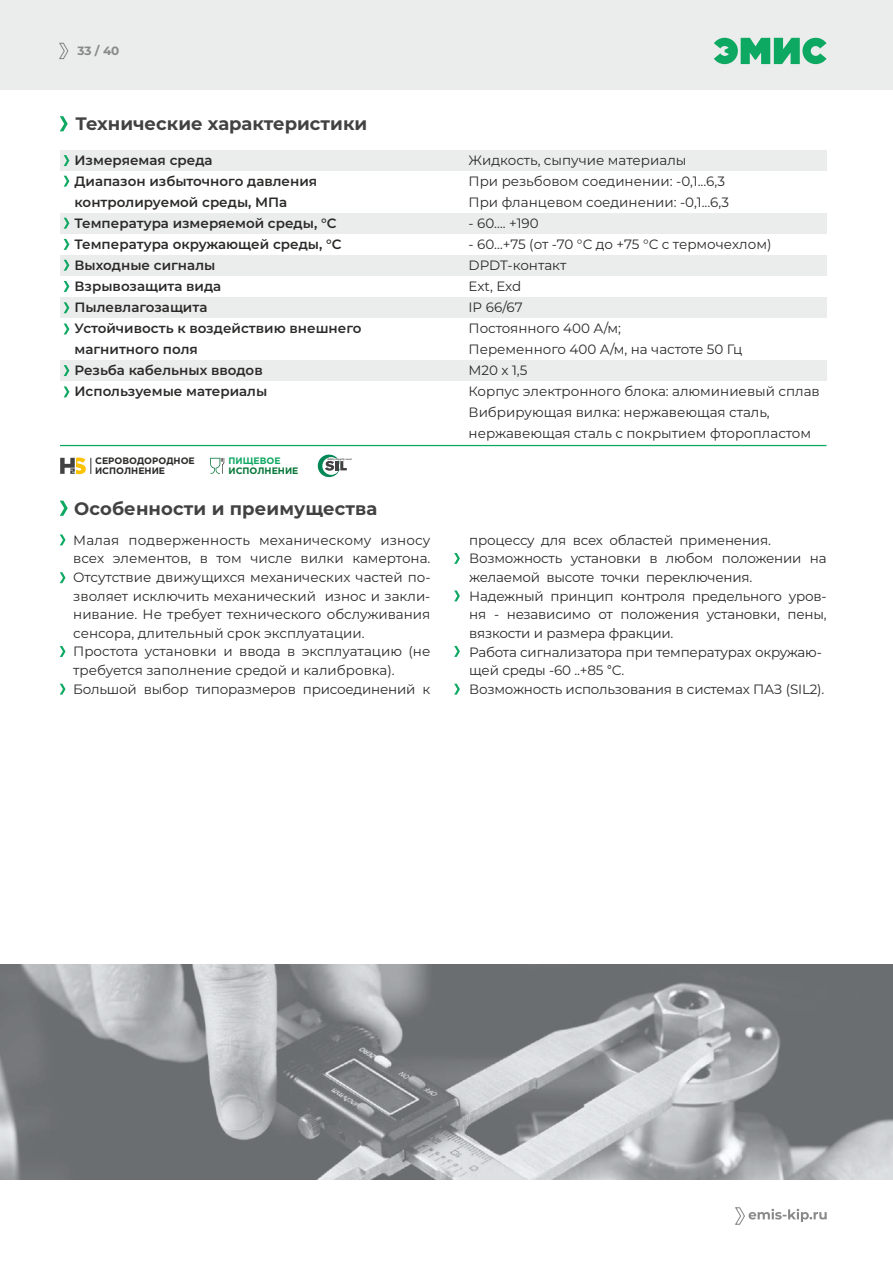
<style>
.page{position:relative;width:893px;height:1263px;background:#fff}
.page>*{position:absolute;margin:0;border:0;box-sizing:border-box;transform-origin:0 0}
.t1{font:700 18px "Montserrat";color:#434242}
.t2{font:13.5px/18.6px "Montserrat";letter-spacing:-.01em;color:#2b2a29}
.t3{font:600 13.5px/21px "Montserrat";color:#2b2a29}
.t4{font:700 12px "Montserrat";color:#898989}
.t5{font:9.3px/9.4px "Gotham Pro";color:#2b2a29}
.t6{font:9.3px "Gotham Pro";color:#057637}
.t7{font:9.3px "Gotham Pro";color:#0da861}
.t8{font:700 2.4px "Arial";color:#434242}
.s1{font-family:"Arial"}
</style>
<div class="page">
<div style="left:0;top:0;width:893px;height:90px;background:#ebecec"></div>
<svg style="left:59px;top:42px;width:10px;height:18px"></svg>
<div style="left:60px;top:150px;width:766px;height:21px;background:#ebecec"></div>
<div style="left:60px;top:213px;width:766px;height:21px;background:#ebecec"></div>
<div style="left:60px;top:255px;width:766px;height:21px;background:#ebecec"></div>
<div style="left:60px;top:360px;width:766px;height:21px;background:#ebecec"></div>
<div style="left:60px;top:297px;width:766px;height:21px;background:#ebecec"></div>
<svg style="left:64px;top:155px;width:5px;height:11px"></svg>
<hr style="left:60px;top:445px;width:766px;height:1px;background:#0da861">
<svg style="left:64px;top:176px;width:5px;height:11px"></svg>
<svg style="left:64px;top:218px;width:5px;height:11px"></svg>
<svg style="left:64px;top:239px;width:5px;height:11px"></svg>
<svg style="left:64px;top:260px;width:5px;height:11px"></svg>
<svg style="left:64px;top:281px;width:5px;height:11px"></svg>
<svg style="left:64px;top:386px;width:5px;height:11px"></svg>
<svg style="left:64px;top:365px;width:5px;height:11px"></svg>
<svg style="left:64px;top:324px;width:5px;height:10px"></svg>
<img style="left:0;top:965px;width:893px;height:214px">
<svg style="left:64px;top:302px;width:5px;height:11px"></svg>
<svg style="left:60px;top:534px;width:5px;height:11px"></svg>
<svg style="left:60px;top:572px;width:5px;height:11px"></svg>
<svg style="left:60px;top:646px;width:5px;height:11px"></svg>
<svg style="left:454px;top:553px;width:6px;height:11px"></svg>
<svg style="left:454px;top:590px;width:6px;height:11px"></svg>
<svg style="left:454px;top:646px;width:6px;height:11px"></svg>
<svg style="left:318px;top:455px;width:29px;height:22px"></svg>
<svg style="left:60px;top:457px;width:31px;height:17px"></svg>
<svg style="left:210px;top:458px;width:14px;height:16px"></svg>
<svg style="left:60px;top:684px;width:5px;height:11px"></svg>
<svg style="left:454px;top:684px;width:6px;height:11px"></svg>
<svg style="left:735px;top:1207px;width:92px;height:18px"></svg>
<svg style="left:60px;top:116px;width:8px;height:15px"></svg>
<svg style="left:60px;top:501px;width:8px;height:15px"></svg>
<svg style="left:714px;top:38px;width:112px;height:26px"></svg>
<p class="t4" style="left:77px;top:44px;width:44px">33 / 40</p>
<h1 class="t1" style="left:76px;top:113px;width:293px">Технические характеристики</h1>
<p class="t3" style="left:75px;top:150px;width:288px">Измеряемая среда<br>Диапазон избыточного давления контролируемой среды, МПа<br>Температура измеряемой среды, °C<br>Температура окружающей среды, °C<br>Выходные сигналы<br>Взрывозащита вида<br>Пылевлагозащита<br>Устойчивость к воздействию внешнего магнитного поля<br>Резьба кабельных вводов<br>Используемые материалы</p>
<p class="t2" style="left:469px;top:150px;width:262px;line-height:21px">Жидкость, сыпучие материалы<br>При резьбовом соединении: -0,1...6,3<br>При фланцевом соединении: -0,1...6,3</p>
<p class="t2" style="left:469px;top:214px;width:72px">- 60…. +190</p>
<p class="t2" style="left:469px;top:234px;width:353px;line-height:21px">- 60…+75 (от -70 °С до +75 °С с термочехлом)<br>DPDT-контакт<br>Ext, Exd<br>IP 66/67<br>Постоянного 400 А/м;<br>Переменного 400 А/м, на частоте 50 Гц<br>М20 х 1,5<br>Корпус электронного блока: алюминиевый сплав<br>Вибрирующая вилка: нержавеющая сталь, нержавеющая сталь с покрытием фторопластом</p>
<p class="t5" style="left:95px;top:457px;width:101px">СЕРОВОДОРОДНОЕ<br>ИСПОЛНЕНИЕ</p>
<p class="t7" style="left:228px;top:458px;width:54px">ПИЩЕВОЕ</p>
<p class="t6" style="left:228px;top:467px;width:72px">ИСПОЛНЕНИЕ</p>
<p class="t8" style="left:327px;top:459px;width:26px">Safety integrity Level</p>
<h1 class="t1" style="left:74px;top:497px;width:305px">Особенности и преимущества</h1>
<p class="t2" style="left:73px;top:531px;width:359px">Малая подверженность механическому износу всех элементов, в том числе вилки камертона.<br>Отсутствие движущихся механических частей по&shy;зволяет исключить механический износ и закли&shy;нивание. Не требует технического обслуживания сенсора, длительный срок эксплуатации.<br>Простота установки и ввода в эксплуатацию (не требуется заполнение средой и калибровка).<br>Большой выбор типоразмеров присоединений к</p>
<p class="t2" style="left:469px;top:531px;width:359px">процессу для всех областей применения.<br>Возможность установки в любом положении на желаемой высоте точки переключения.<br>Надежный принцип контроля предельного уров&shy;ня - независимо от положения установки, пены, вязкости и размера фракции.<br>Работа сигнализатора при температурах окружаю&shy;щей среды -60 ..+85 <span class="s1">°</span>С.<br>Возможность использования в системах ПАЗ (SIL2).</p>
</div>
